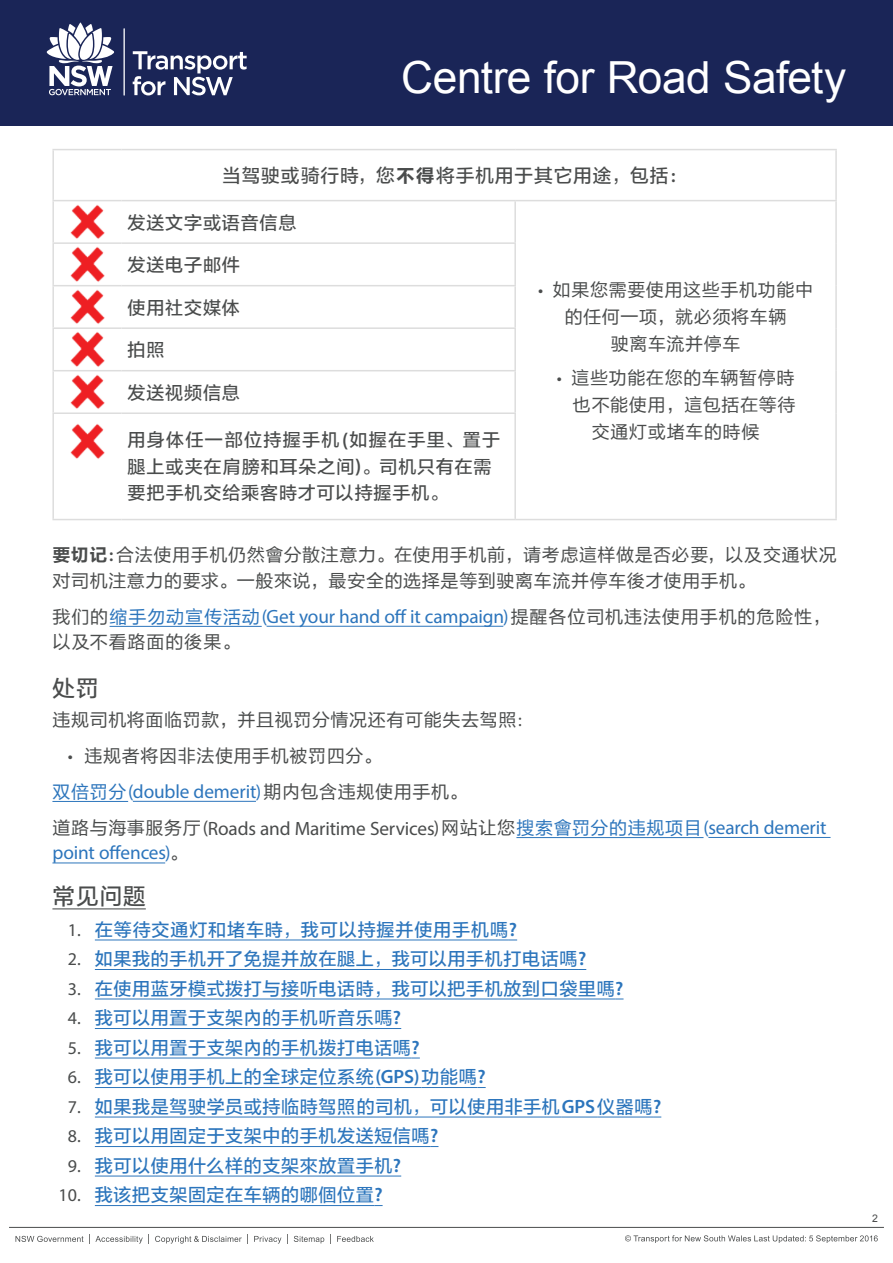
<style>
.page{position:relative;width:893px;height:1263px;background:#fff}
.page>*{position:absolute;margin:0;border:0;box-sizing:border-box;transform-origin:0 0}
.t1{font:44.25px "Arial";letter-spacing:-.01em;color:#fff}
.t2{font:22.5px "CS Hei Medium 1";letter-spacing:.05em;color:#4a4c4c}
.t3{font:19.35px/36.8px "Myriad Pro";letter-spacing:-.005em;color:#2c75bc}
.t4{font:18.6px "CS Hei Medium 1";letter-spacing:.05em;color:#4a4c4c}
.t5{font:18px "CS Hei Medium 1";letter-spacing:.035em;color:#2c75bc}
.t6{font:18px/27px "CS Hei";letter-spacing:.035em;color:#4a4c4c;text-align:center}
.t7{font:18px/26.4px "CS Hei Medium 1";letter-spacing:.05em;color:#4a4c4c}
.t8{font:18px "CS Hei Medium 1";letter-spacing:.075em;color:#4a4c4c}
.t9{font:10.5px "Arial";color:#4a4c4c}
.s1{font-family:"CS Hei";font-weight:700}
.s2{font-family:"Myriad Pro";font-weight:600}
.s3{font-family:"Myriad Pro"}
.s4{font-family:"Myriad Pro";font-weight:600;font-size:20.55px}
.s5{font-weight:700}
.s6{font-family:"CS Hei";font-size:18px;color:#4a4c4c}
.s7{font-family:"CS Hei";font-size:18px}
.s8{color:#4a4c4c}
.s9{font-family:"Myriad Pro";color:#4a4c4c}
.s10{font-family:"Myriad Pro";font-weight:600;font-size:19.35px}
</style>
<div class="page">
<div style="left:0;top:0;width:893px;height:125px;background:#1a2557"></div>
<hr style="left:124px;top:28px;width:1px;height:68px;background:#fff">
<svg style="left:47px;top:23px;width:67px;height:72px"></svg>
<svg style="left:133px;top:51px;width:114px;height:44px"></svg>
<img style="left:71px;top:205px;width:33px;height:34px">
<img style="left:71px;top:247px;width:33px;height:35px">
<img style="left:71px;top:290px;width:33px;height:34px">
<img style="left:71px;top:332px;width:33px;height:35px">
<img style="left:71px;top:375px;width:33px;height:34px">
<img style="left:71px;top:424px;width:33px;height:35px">
<hr style="left:9px;top:1227px;width:875px;height:1px;background:#4a4c4c">
<svg style="left:337px;top:1236px;width:37px;height:6px"></svg>
<svg style="left:294px;top:1236px;width:30px;height:7px"></svg>
<svg style="left:254px;top:1236px;width:27px;height:7px"></svg>
<svg style="left:155px;top:1234px;width:93px;height:10px"></svg>
<svg style="left:16px;top:1234px;width:133px;height:10px"></svg>
<svg style="left:625px;top:1235px;width:253px;height:8px"></svg>
<hr style="left:52px;top:149px;width:69px;height:1px;background:#ddd">
<hr style="left:121px;top:149px;width:394px;height:1px;background:#ddd">
<hr style="left:515px;top:149px;width:322px;height:1px;background:#ddd">
<hr style="left:515px;top:200px;width:322px;height:1px;background:#ddd">
<hr style="left:52px;top:200px;width:69px;height:1px;background:#ddd">
<hr style="left:121px;top:200px;width:394px;height:1px;background:#ddd">
<hr style="left:52px;top:242px;width:69px;height:2px;background:#ddd">
<hr style="left:121px;top:242px;width:395px;height:2px;background:#ddd">
<hr style="left:52px;top:285px;width:69px;height:1px;background:#ddd">
<hr style="left:121px;top:285px;width:395px;height:1px;background:#ddd">
<hr style="left:52px;top:327px;width:69px;height:2px;background:#ddd">
<hr style="left:121px;top:327px;width:395px;height:2px;background:#ddd">
<hr style="left:52px;top:370px;width:69px;height:1px;background:#ddd">
<hr style="left:121px;top:370px;width:395px;height:1px;background:#ddd">
<hr style="left:52px;top:412px;width:69px;height:2px;background:#ddd">
<hr style="left:121px;top:412px;width:395px;height:2px;background:#ddd">
<hr style="left:52px;top:150px;width:2px;height:50px;background:#ddd">
<hr style="left:52px;top:201px;width:2px;height:41px;background:#ddd">
<hr style="left:52px;top:244px;width:2px;height:41px;background:#ddd">
<hr style="left:52px;top:286px;width:2px;height:41px;background:#ddd">
<hr style="left:52px;top:329px;width:2px;height:41px;background:#ddd">
<hr style="left:52px;top:371px;width:2px;height:41px;background:#ddd">
<hr style="left:52px;top:414px;width:2px;height:105px;background:#ddd">
<hr style="left:835px;top:150px;width:2px;height:50px;background:#ddd">
<hr style="left:835px;top:201px;width:2px;height:42px;background:#ddd">
<hr style="left:835px;top:243px;width:2px;height:43px;background:#ddd">
<hr style="left:835px;top:286px;width:2px;height:42px;background:#ddd">
<hr style="left:835px;top:328px;width:2px;height:43px;background:#ddd">
<hr style="left:835px;top:371px;width:2px;height:42px;background:#ddd">
<hr style="left:835px;top:413px;width:2px;height:106px;background:#ddd">
<hr style="left:514px;top:201px;width:2px;height:41px;background:#ddd">
<hr style="left:514px;top:244px;width:2px;height:41px;background:#ddd">
<hr style="left:514px;top:286px;width:2px;height:41px;background:#ddd">
<hr style="left:514px;top:329px;width:2px;height:41px;background:#ddd">
<hr style="left:514px;top:371px;width:2px;height:41px;background:#ddd">
<hr style="left:514px;top:414px;width:2px;height:105px;background:#ddd">
<hr style="left:515px;top:519px;width:322px;height:1px;background:#ddd">
<hr style="left:52px;top:519px;width:69px;height:1px;background:#ddd">
<hr style="left:121px;top:519px;width:394px;height:1px;background:#ddd">
<hr style="left:110px;top:626px;width:152px;height:1px;background:#2c75bc">
<hr style="left:267px;top:626px;width:236px;height:1px;background:#2c75bc">
<hr style="left:52px;top:801px;width:76px;height:1px;background:#2c75bc">
<hr style="left:133px;top:801px;width:123px;height:1px;background:#2c75bc">
<hr style="left:516px;top:837px;width:187px;height:1px;background:#2c75bc">
<hr style="left:708px;top:837px;width:122px;height:1px;background:#2c75bc">
<hr style="left:52px;top:862px;width:113px;height:1px;background:#2c75bc">
<hr style="left:52px;top:908px;width:94px;height:1px;background:#4a4c4c">
<hr style="left:95px;top:939px;width:414px;height:1px;background:#2c75bc">
<hr style="left:95px;top:969px;width:483px;height:1px;background:#2c75bc">
<hr style="left:95px;top:998px;width:520px;height:1px;background:#2c75bc">
<hr style="left:95px;top:1028px;width:298px;height:1px;background:#2c75bc">
<hr style="left:95px;top:1057px;width:317px;height:1px;background:#2c75bc">
<hr style="left:95px;top:1087px;width:280px;height:1px;background:#2c75bc">
<hr style="left:375px;top:1087px;width:46px;height:1px;background:#2c75bc">
<hr style="left:421px;top:1087px;width:56px;height:1px;background:#2c75bc">
<hr style="left:95px;top:1116px;width:467px;height:1px;background:#2c75bc">
<hr style="left:562px;top:1116px;width:35px;height:1px;background:#2c75bc">
<hr style="left:597px;top:1116px;width:56px;height:1px;background:#2c75bc">
<hr style="left:95px;top:1146px;width:335px;height:1px;background:#2c75bc">
<hr style="left:95px;top:1175px;width:298px;height:1px;background:#2c75bc">
<hr style="left:95px;top:1205px;width:279px;height:1px;background:#2c75bc">
<h1 class="t1" style="left:401px;top:48px;width:447px">Centre for Road Safety</h1>
<h5 class="t4" style="left:222px;top:166px;width:455px">当驾驶或骑行時，您<span class="s1">不得</span>将手机用于其它用途，包括<span class="s2">:</span></h5>
<p class="t7" style="left:127px;top:210px;width:171px">发送文字或语音信息</p>
<p class="t7" style="left:127px;top:253px;width:114px">发送电子邮件</p>
<p class="t7" style="left:127px;top:295px;width:114px">使用社交媒体</p>
<p class="t7" style="left:127px;top:338px;width:38px">拍照</p>
<p class="t7" style="left:127px;top:380px;width:114px">发送视频信息</p>
<p class="t6" style="left:538px;top:277px;width:276px"><span class="s3">•</span> 如果您需要使用这些手机功能中的任何一项，就必须将车辆<br>驶离车流并停车</p>
<p class="t6" style="left:557px;top:364px;width:240px;text-align:right"><span class="s3">•</span> 這些功能在您的车辆暂停時也不能使用，這包括在等待</p>
<p class="t8" style="left:127px;top:430px;width:374px">用身体任一部位持握手机<span class="s4">(</span>如握在手里、置于</p>
<p class="t7" style="left:127px;top:454px;width:366px">腿上或夹在肩膀和耳朵之间<span class="s4">)</span>。司机只有在需要把手机交给乘客時才可以持握手机。</p>
<p class="t6" style="left:592px;top:418px;width:169px">交通灯或堵车的時候</p>
<p class="t6" style="left:52px;top:542px;width:786px;line-height:25.5px;text-align:left"><span class="s5">要切记</span><span class="s2">:</span>合法使用手机仍然會分散注意力。在使用手机前，请考虑這样做是否必要，以及交通状况对司机注意力的要求。一般來说，最安全的选择是等到驶离车流并停车後才使用手机。</p>
<p class="t3" style="left:52px;top:597px;width:780px"><span class="s6">我们的</span><span class="s7">缩手勿动宣传活动</span>(Get your hand off it campaign)<span class="s6">提醒各位司机违法使用手机的危险性，</span></p>
<p class="t6" style="left:52px;top:629px;width:189px">以及不看路面的後果。</p>
<h4 class="t2" style="left:52px;top:675px;width:48px">处罚</h4>
<p class="t6" style="left:52px;top:706px;width:471px">违规司机将面临罚款，并且视罚分情况还有可能失去驾照<span class="s3">:</span></p>
<p class="t6" style="left:68px;top:742px;width:315px"><span class="s3">•</span> 违规者将因非法使用手机被罚四分。</p>
<p class="t3" style="left:52px;top:773px;width:775px"><span class="s7">双倍罚分</span>(double demerit)<span class="s6">期内包含违规使用手机。<br>道路与海事服务厅</span><span class="s8">(Roads and Maritime Services)</span><span class="s6">网站让您</span><span class="s7">搜索會罚分的违规项目</span>(search demerit</p>
<p class="t3" style="left:52px;top:834px;width:136px">point offences)<span class="s6">。</span></p>
<h4 class="t2" style="left:52px;top:883px;width:95px">常见问题</h4>
<p class="t5" style="left:68px;top:920px;width:451px"><span class="s9">1.</span> 在等待交通灯和堵车時，我可以持握并使用手机嗎<span class="s10">?</span></p>
<p class="t5" style="left:68px;top:949px;width:520px"><span class="s9">2.</span> 如果我的手机开了免提并放在腿上，我可以用手机打电话嗎<span class="s10">?</span></p>
<p class="t5" style="left:68px;top:979px;width:557px"><span class="s9">3.</span> 在使用蓝牙模式拨打与接听电话時，我可以把手机放到口袋里嗎<span class="s10">?</span></p>
<p class="t5" style="left:68px;top:1008px;width:335px"><span class="s9">4.</span> 我可以用置于支架內的手机听音乐嗎<span class="s10">?</span></p>
<p class="t5" style="left:68px;top:1038px;width:354px"><span class="s9">5.</span> 我可以用置于支架內的手机拨打电话嗎<span class="s10">?</span></p>
<p class="t5" style="left:68px;top:1067px;width:419px"><span class="s9">6.</span> 我可以使用手机上的全球定位系统<span class="s10">(GPS)</span>功能嗎<span class="s10">?</span></p>
<p class="t5" style="left:68px;top:1097px;width:595px"><span class="s9">7.</span> 如果我是驾驶学员或持临時驾照的司机，可以使用非手机<span class="s10">GPS</span>仪器嗎<span class="s10">?</span></p>
<p class="t5" style="left:68px;top:1126px;width:372px"><span class="s9">8.</span> 我可以用固定于支架中的手机发送短信嗎<span class="s10">?</span></p>
<p class="t5" style="left:68px;top:1156px;width:335px"><span class="s9">9.</span> 我可以使用什么样的支架來放置手机<span class="s10">?</span></p>
<p class="t5" style="left:59px;top:1185px;width:326px"><span class="s9">10.</span> 我该把支架固定在车辆的哪個位置<span class="s10">?</span></p>
<p class="t9" style="left:872px;top:1211px;width:7px">2</p>
</div>
